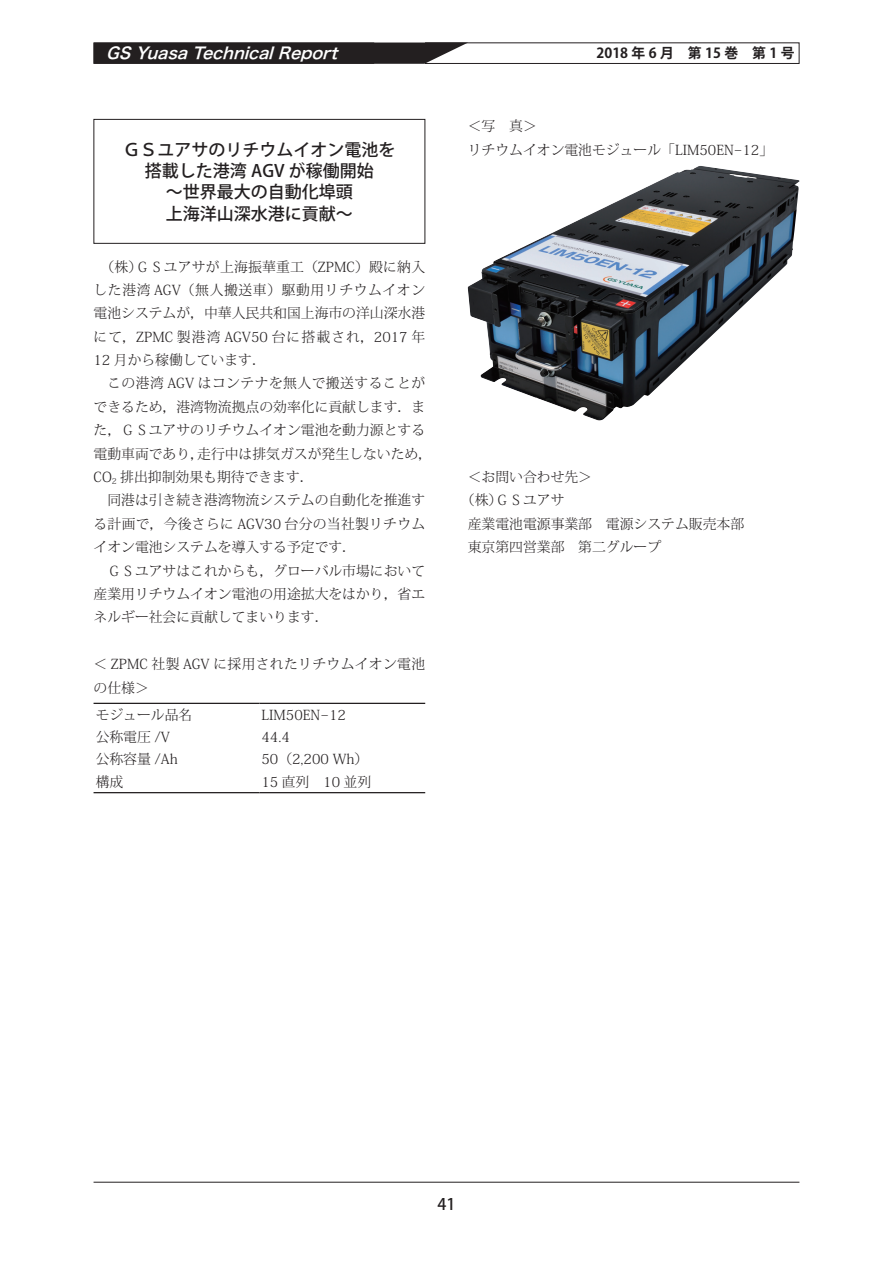
<style>
.page{position:relative;width:893px;height:1263px;background:#fff}
.page>*{position:absolute;margin:0;border:0;box-sizing:border-box;transform-origin:0 0}
.t1{font:500 16.95px/21.3px "Koz Go Pr 6 N";color:#231f20;text-align:center}
.t2{font:italic 15.9px "Hira Kaku Pro W6";color:#fff}
.t3{font:500 15.9px "Koz Go Pr 6 N";color:#231f20}
.t4{font:300 13.8px/23.4px "Koz Min Pr 6 N";color:#231f20;text-align:justify}
.t5{font:300 13.8px/23.4px "Koz Min Pr 6 N";letter-spacing:.025em;color:#231f20}
.t6{font:700 13.8px "Koz Go Pr 6 N";color:#231f20}
</style>
<div class="page">
<hr style="left:94px;top:1182px;width:705px;height:1px;background:#231f20">
<div style="left:97px;top:43px;width:366px;height:21px;background:#231f20"></div>
<div style="left:94px;top:43px;width:280px;height:21px;border:2px solid #231f20"></div>
<div style="left:425px;top:43px;width:374px;height:21px;border:1px solid #231f20"></div>
<img style="left:468px;top:166px;width:331px;height:254px">
<div style="left:94px;top:119px;width:331px;height:125px;border:1px solid #231f20"></div>
<hr style="left:94px;top:703px;width:165px;height:1px;background:#231f20">
<hr style="left:259px;top:703px;width:166px;height:1px;background:#231f20">
<hr style="left:94px;top:792px;width:165px;height:1px;background:#231f20">
<hr style="left:259px;top:792px;width:166px;height:1px;background:#231f20">
<p class="t2" style="left:106px;top:39px;width:240px">GSYuasaTechnicalReport</p>
<p class="t6" style="left:597px;top:46px;width:199px">2018 年 6 月　第 15 巻　第 1 号</p>
<p class="t1" style="left:123px;top:139px;width:274px">ＧＳユアサのリチウムイオン電池を搭載した港湾 AGV が稼働開始<br>～世界最大の自動化埠頭<br>上海洋山深水港に貢献～</p>
<p class="t4" style="left:94px;top:255px;width:333px;text-indent:7px">（株）ＧＳユアサが上海振華重工（ZPMC）殿に納入した港湾 AGV（無人搬送車）駆動用リチウムイオン電池システムが，中華人民共和国上海市の洋山深水港にて，ZPMC 製港湾 AGV50 台に搭載され，2017 年12 月から稼働しています．</p>
<p class="t4" style="left:94px;top:372px;width:340px;text-align:left;text-indent:14px">この港湾 AGV はコンテナを無人で搬送することができるため，港湾物流拠点の効率化に貢献します．また，ＧＳユアサのリチウムイオン電池を動力源とする電動車両であり，走行中は排気ガスが発生しないため，<br>CO<sub>2</sub> 排出抑制効果も期待できます．</p>
<p class="t4" style="left:94px;top:489px;width:333px;text-indent:14px">同港は引き続き港湾物流システムの自動化を推進する計画で，今後さらに AGV30 台分の当社製リチウムイオン電池システムを導入する予定です．</p>
<p class="t4" style="left:94px;top:559px;width:333px;text-indent:14px">ＧＳユアサはこれからも，グローバル市場において産業用リチウムイオン電池の用途拡大をはかり，省エネルギー社会に貢献してまいります．</p>
<p class="t5" style="left:94px;top:653px;width:333px">＜ ZPMC 社製 AGV に採用されたリチウムイオン電池の仕様＞</p>
<p class="t4" style="left:96px;top:703px;width:98px">モジュール品名</p>
<p class="t4" style="left:261px;top:703px;width:86px">LIM50EN-12</p>
<p class="t4" style="left:96px;top:726px;width:76px">公称電圧 /V</p>
<p class="t4" style="left:261px;top:726px;width:30px">44.4</p>
<p class="t4" style="left:96px;top:748px;width:83px">公称容量 /Ah</p>
<p class="t4" style="left:261px;top:748px;width:108px">50（2,200 Wh）</p>
<p class="t4" style="left:96px;top:770px;width:29px">構成</p>
<p class="t4" style="left:261px;top:770px;width:111px">15 直列　10 並列</p>
<p class="t4" style="left:468px;top:115px;width:307px">＜写　真＞<br>リチウムイオン電池モジュール「LIM50EN-12」</p>
<p class="t4" style="left:468px;top:466px;width:126px">＜お問い合わせ先＞</p>
<p class="t4" style="left:461px;top:489px;width:105px">（株）ＧＳユアサ</p>
<p class="t4" style="left:468px;top:512px;width:278px">産業電池電源事業部　電源システム販売本部</p>
<p class="t4" style="left:468px;top:536px;width:195px">東京第四営業部　第二グループ</p>
<p class="t3" style="left:437px;top:1195px;width:19px">41</p>
</div>
